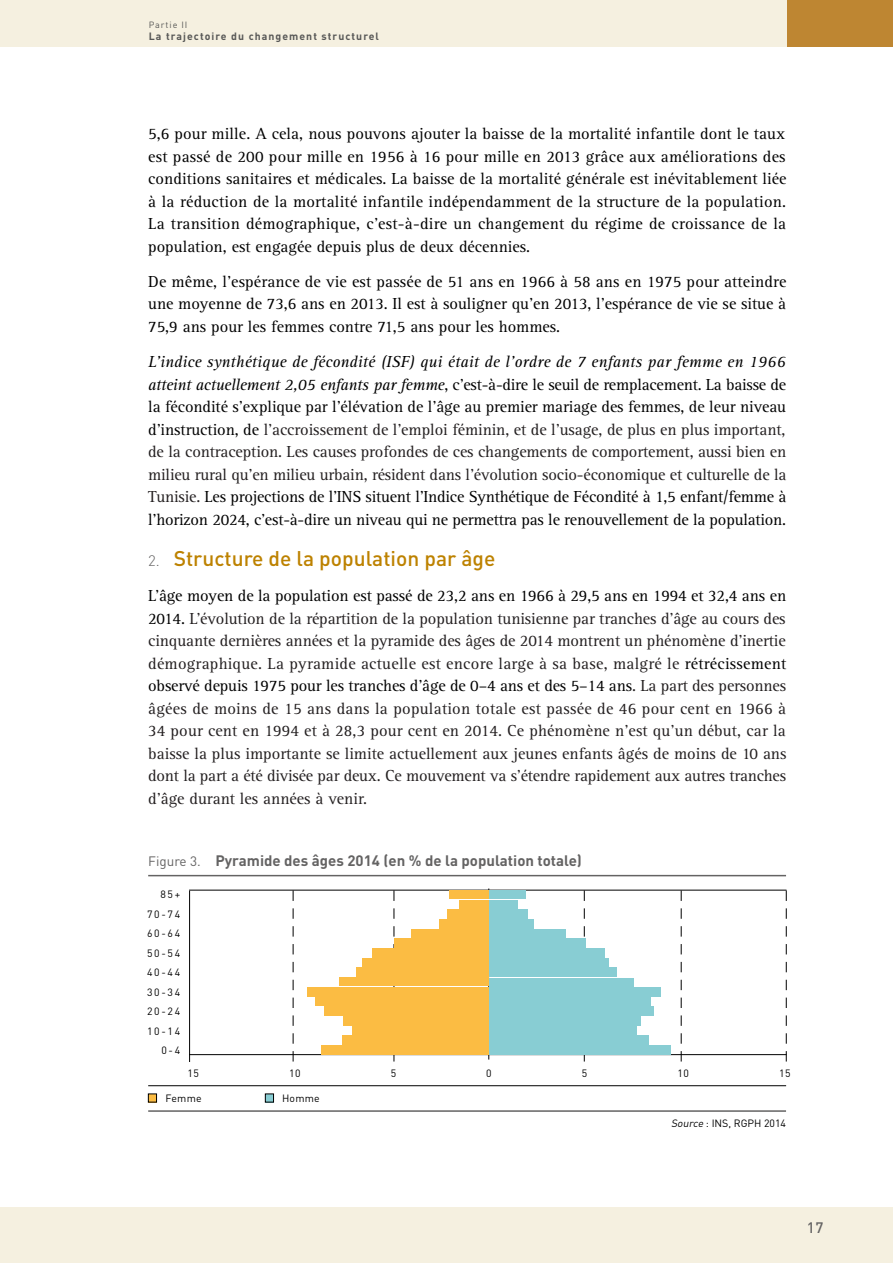
<style>
.page{position:relative;width:893px;height:1263px;background:#fff}
.page>*{position:absolute;margin:0;border:0;box-sizing:border-box;transform-origin:0 0}
.t1{font:500 21px "DIN";color:#bd8200}
.t2{font:16.5px/22.5px "Rotis Serif";color:#000;text-align:justify}
.t3{font:16.5px/22.5px "Rotis Serif";letter-spacing:-.01em;color:#231f20;text-align:justify}
.t4{font:700 15px "DIN";color:#646363}
.t5{font:500 15px "DIN";color:#646363}
.t6{font:10.5px/19.5px "DIN";letter-spacing:.16em;color:#000;text-align:right}
.t7{font:700 10.5px "DIN";letter-spacing:.1em;color:#575756}
.t8{font:10.5px "DIN";letter-spacing:.05em;color:#000}
.t9{font:10.5px "DIN";color:#000}
.t10{font:9px "DIN";letter-spacing:.1em;color:#575756}
.s1{font-style:italic}
.s2{color:#231f20}
.s3{font-weight:300;font-size:15px;color:#646363}
.s4{color:#000}
.s5{font-weight:400;font-size:13.5px}
</style>
<div class="page">
<div style="left:0;top:1208px;width:893px;height:55px;background:#f5f0e0"></div>
<div style="left:787px;top:0;width:106px;height:47px;background:#be8632"></div>
<div style="left:0;top:0;width:787px;height:47px;background:#f5f0e0"></div>
<hr style="left:148px;top:875px;width:638px;height:1px;background:#646363">
<hr style="left:148px;top:1110px;width:638px;height:2px;background:#646363">
<hr style="left:148px;top:1085px;width:638px;height:1px;background:#000">
<hr style="left:189px;top:891px;width:1px;height:171px;background:#000">
<hr style="left:189px;top:1054px;width:597px;height:1px;background:#000">
<svg style="left:293px;top:891px;width:1px;height:170px"></svg>
<svg style="left:394px;top:891px;width:1px;height:170px"></svg>
<svg style="left:488px;top:888px;width:1px;height:171px"></svg>
<svg style="left:584px;top:891px;width:1px;height:170px"></svg>
<svg style="left:681px;top:891px;width:1px;height:170px"></svg>
<svg style="left:786px;top:890px;width:1px;height:171px"></svg>
<hr style="left:189px;top:890px;width:597px;height:1px;background:#000">
<div style="left:363px;top:958px;width:126px;height:9px;background:#fbbc43"></div>
<div style="left:372px;top:948px;width:117px;height:9px;background:#fbbc43"></div>
<div style="left:394px;top:939px;width:95px;height:9px;background:#fbbc43"></div>
<div style="left:411px;top:929px;width:78px;height:9px;background:#fbbc43"></div>
<div style="left:439px;top:919px;width:50px;height:9px;background:#fbbc43"></div>
<div style="left:447px;top:910px;width:42px;height:9px;background:#fbbc43"></div>
<div style="left:459px;top:900px;width:30px;height:9px;background:#fbbc43"></div>
<div style="left:450px;top:890px;width:39px;height:9px;background:#fbbc43"></div>
<div style="left:321px;top:1045px;width:168px;height:9px;background:#fbbc43"></div>
<div style="left:343px;top:1035px;width:146px;height:9px;background:#fbbc43"></div>
<div style="left:353px;top:1026px;width:136px;height:9px;background:#fbbc43"></div>
<div style="left:343px;top:1016px;width:146px;height:9px;background:#fbbc43"></div>
<div style="left:324px;top:1006px;width:165px;height:9px;background:#fbbc43"></div>
<div style="left:315px;top:997px;width:174px;height:9px;background:#fbbc43"></div>
<div style="left:308px;top:987px;width:181px;height:9px;background:#fbbc43"></div>
<div style="left:339px;top:977px;width:150px;height:9px;background:#fbbc43"></div>
<div style="left:489px;top:958px;width:120px;height:9px;background:#88cdd3"></div>
<div style="left:489px;top:948px;width:116px;height:9px;background:#88cdd3"></div>
<div style="left:489px;top:939px;width:96px;height:9px;background:#88cdd3"></div>
<div style="left:489px;top:929px;width:76px;height:9px;background:#88cdd3"></div>
<div style="left:489px;top:919px;width:44px;height:9px;background:#88cdd3"></div>
<div style="left:489px;top:910px;width:39px;height:9px;background:#88cdd3"></div>
<div style="left:489px;top:900px;width:28px;height:9px;background:#88cdd3"></div>
<div style="left:489px;top:890px;width:36px;height:9px;background:#88cdd3"></div>
<div style="left:489px;top:1045px;width:181px;height:9px;background:#88cdd3"></div>
<div style="left:489px;top:1035px;width:160px;height:9px;background:#88cdd3"></div>
<div style="left:489px;top:1026px;width:147px;height:9px;background:#88cdd3"></div>
<div style="left:489px;top:1016px;width:151px;height:9px;background:#88cdd3"></div>
<div style="left:489px;top:1006px;width:165px;height:9px;background:#88cdd3"></div>
<div style="left:489px;top:997px;width:162px;height:9px;background:#88cdd3"></div>
<div style="left:489px;top:987px;width:172px;height:9px;background:#88cdd3"></div>
<div style="left:489px;top:977px;width:144px;height:9px;background:#88cdd3"></div>
<div style="left:356px;top:968px;width:133px;height:9px;background:#fbbc43"></div>
<div style="left:489px;top:968px;width:128px;height:9px;background:#88cdd3"></div>
<div style="left:148px;top:1094px;width:9px;height:8px;background:#fbbc43"></div>
<div style="left:148px;top:1094px;width:9px;height:8px;border:1px solid #000"></div>
<div style="left:265px;top:1094px;width:9px;height:8px;background:#88cdd3"></div>
<div style="left:265px;top:1094px;width:9px;height:8px;border:1px solid #000"></div>
<p class="t10" style="left:149px;top:20px;width:40px">Partie II</p>
<p class="t7" style="left:149px;top:30px;width:232px">La trajectoire du changement structurel</p>
<p class="t2" style="left:148px;top:123px;width:640px">5,6 pour mille. A cela, nous pouvons ajouter la baisse de la mortalité infantile dont le taux est passé de 200 pour mille en 1956 à 16 pour mille en 2013 grâce aux améliorations des conditions sanitaires et médicales. La baisse de la mortalité générale est inévitablement liée à la réduction de la mortalité infantile indépendamment de la structure de la population.<br>La transition démographique, c’est-à-dire un changement du régime de croissance de la population, est engagée depuis plus de deux décennies.</p>
<p class="t2" style="left:148px;top:271px;width:640px">De même, l’espérance de vie est passée de 51 ans en 1966 à 58 ans en 1975 pour atteindre une moyenne de 73,6 ans en 2013. Il est à souligner qu’en 2013, l’espérance de vie se situe à 75,9 ans pour les femmes contre 71,5 ans pour les hommes.</p>
<p class="t2" style="left:148px;top:351px;width:640px"><span class="s1">L’indice synthétique de fécondité (ISF) qui était de l’ordre de 7 enfants par femme en 1966 atteint actuellement 2,05 enfants par femme</span>, c’est-à-dire le seuil de remplacement. La baisse de la fécondité s’explique par l’élévation de l’âge au premier mariage des femmes, de leur niveau d’instruction, de <span class="s2">l’accroissement de l’emploi féminin, et de l’usage, de plus en plus important, de la contraception. Les causes profondes de ces changements de comportement, aussi bien en milieu rural qu’en milieu urbain, résident dans l’évolution socio-économique et culturelle de la Tunisie.</span> Les projections de l’INS situent l’Indice Synthétique de Fécondité à 1,5 enfant/femme à l’horizon 2024, c’est-à-dire un niveau qui ne permettra pas le renouvellement de la population.</p>
<p class="t1" style="left:148px;top:545px;width:349px"><span class="s3">2.</span> Structure de la population par âge</p>
<p class="t3" style="left:148px;top:585px;width:640px"><span class="s4">L’âge moyen de la population est passé de 23,2 ans en 1966 à 29,5 ans en 1994 et 32,4 ans en 2014.</span> L’évolution de la répartition de la population tunisienne par tranches d’âge au cours des cinquante dernières années et la pyramide des âges de 2014 montrent un phénomène d’inertie démographique. La pyramide actuelle est encore large à sa base, malgré le <span class="s4">rétrécissement observé depuis 1975 pour les tranches d’âge de 0–4 ans et des 5–14 ans</span>. La part des personnes âgées de moins de 15 ans dans la population totale est passée de 46 pour cent en 1966 à 34 pour cent en 1994 et à 28,3 pour cent en 2014. Ce phénomène n’est qu’un début, car la baisse la plus importante se limite actuellement aux jeunes enfants âgés de moins de 10 ans dont la part a été divisée par deux. Ce mouvement va s’étendre rapidement aux autres tranches d’âge durant les années à venir.</p>
<p class="t4" style="left:148px;top:851px;width:435px"><span class="s5">Figure 3.</span> Pyramide des âges 2014 (en % de la population totale)</p>
<p class="t6" style="left:147px;top:884px;width:35px">85+<br>70-74<br>60-64<br>50-54<br>40-44<br>30-34<br>20-24<br>10-14<br>0-4</p>
<p class="t8" style="left:187px;top:1067px;width:13px">15</p>
<p class="t8" style="left:289px;top:1067px;width:13px">10</p>
<p class="t8" style="left:391px;top:1067px;width:7px">5</p>
<p class="t8" style="left:486px;top:1067px;width:7px">0</p>
<p class="t8" style="left:582px;top:1067px;width:7px">5</p>
<p class="t8" style="left:677px;top:1067px;width:13px">10</p>
<p class="t8" style="left:779px;top:1067px;width:13px">15</p>
<p class="t8" style="left:166px;top:1092px;width:38px">Femme</p>
<p class="t8" style="left:282px;top:1092px;width:39px">Homme</p>
<p class="t9" style="left:671px;top:1116px;width:116px"><span class="s1">Source</span>: INS, RGPH 2014</p>
<p class="t5" style="left:807px;top:1218px;width:18px">17</p>
</div>
